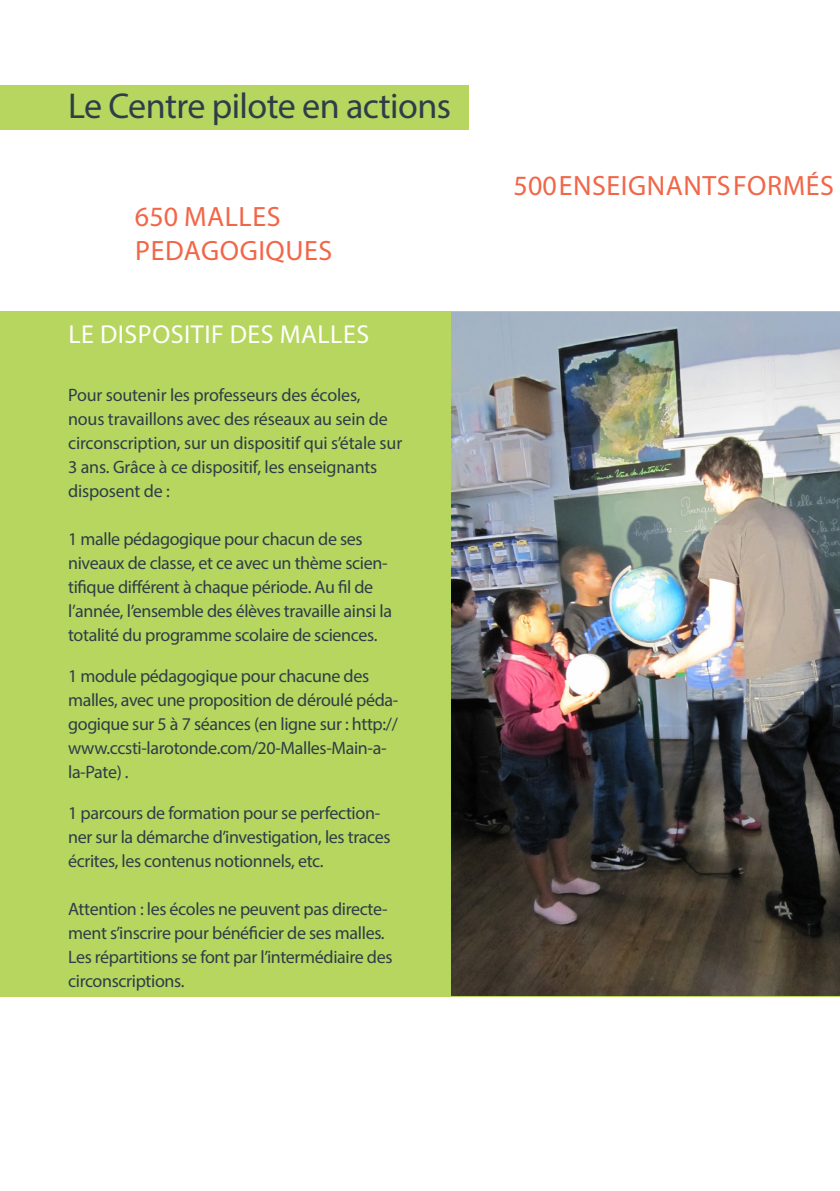
<style>
.page{position:relative;width:840px;height:1191px;background:#fff}
.page>*{position:absolute;margin:0;border:0;box-sizing:border-box;transform-origin:0 0}
.Plaquette_-_Titre{font:36px "Myriad Pro";letter-spacing:-.015em;color:#2e3d48}
.Paragraphe_-_Titre_f{font:28px/34px "Myriad Pro";letter-spacing:.02em;color:#f26648}
.Chapeau{font:26px "Myriad Pro";letter-spacing:.02em;color:#fff}
.Chapeau-2{font:18px/24px "Myriad Pro";letter-spacing:-.02em;color:#2e3d48}
</style>
<div class="page">
<div style="left:0;top:311px;width:839px;height:685px;background:#b6d65f"></div>
<div style="left:0;top:85px;width:468px;height:44px;background:#b6d65f"></div>
<img style="left:451px;top:312px;width:388px;height:683px">
<p class="Plaquette_-_Titre" style="left:68px;top:84px;width:384px">Le Centre pilote en actions</p>
<p class="Paragraphe_-_Titre_f" style="left:135px;top:199px;width:199px">650 MALLES<br>PEDAGOGIQUES</p>
<p class="Chapeau" style="left:68px;top:318px;width:302px">LE DISPOSITIF DES MALLES</p>
<p class="Chapeau-2" style="left:68px;top:382px;width:335px">Pour soutenir les professeurs des écoles,<br>nous travaillons avec des réseaux au sein de circonscription, sur un dispositif qui s’étale sur 3 ans. Grâce à ce dispositif, les enseignants disposent de :</p>
<p class="Chapeau-2" style="left:68px;top:526px;width:325px">1 malle pédagogique pour chacun de ses niveaux de classe, et ce avec un thème scien&shy;tifique différent à chaque période. Au fil de l’année, l’ensemble des élèves travaille ainsi la totalité du programme scolaire de sciences.</p>
<p class="Chapeau-2" style="left:68px;top:663px;width:331px">1 module pédagogique pour chacune des malles, avec une proposition de déroulé péda&shy;gogique sur 5 à 7 séances (en ligne sur : http:// www.ccsti-larotonde.com/20-Malles-Main-a&shy;la-Pate) .</p>
<p class="Chapeau-2" style="left:68px;top:800px;width:324px">1 parcours de formation pour se perfection&shy;ner sur la démarche d’investigation, les traces écrites, les contenus notionnels, etc.</p>
<p class="Chapeau-2" style="left:68px;top:896px;width:326px">Attention : les écoles ne peuvent pas directe&shy;ment s’inscrire pour bénéficier de ses malles.<br>Les répartitions se font par l’intermédiaire des circonscriptions.</p>
<p class="Paragraphe_-_Titre_f" style="left:513px;top:169px;width:322px">500 ENSEIGNANTS FORMÉS</p>
</div>
